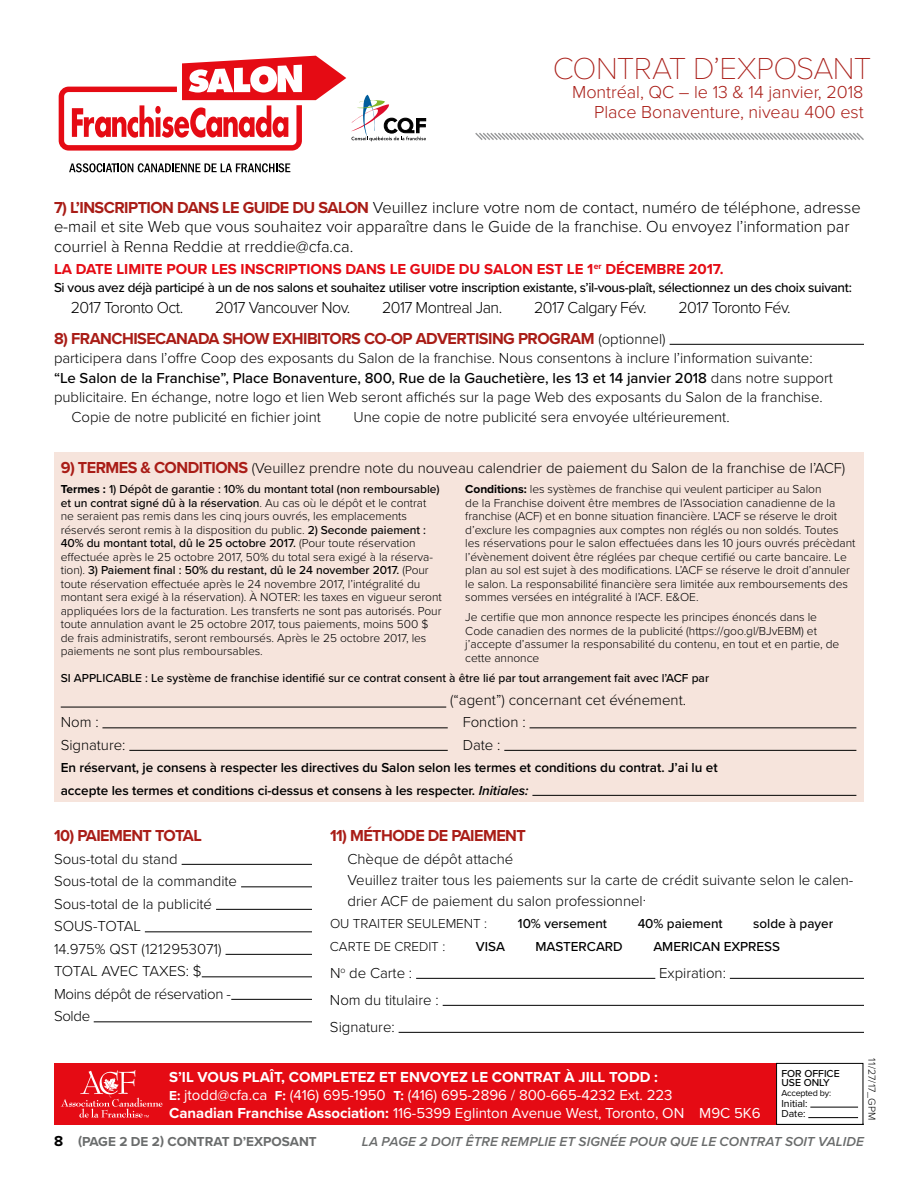
<style>
.page{position:relative;width:918px;height:1188px;background:#fff}
.page>*{position:absolute;margin:0;border:0;box-sizing:border-box;transform-origin:0 0}
.t1{font:100 31.5px "Proxima Nova T";letter-spacing:-.025em;color:#a91d17}
.t2{font:300 18px/19.5px "Proxima Nova";letter-spacing:-.005em;color:#a91d17;text-align:right}
.t3{font:300 16.5px/19.5px "Proxima Nova";letter-spacing:-.005em;color:#000}
.t4{font:700 16.5px "Proxima Nova";letter-spacing:-.035em;color:#a91d17}
.t5{font:300 16.5px "Proxima Nova";letter-spacing:-.035em;color:#000}
.t6{font:300 15px/22.5px "Proxima Nova";letter-spacing:-.005em;color:#000}
.t7{font:15px/18px "Proxima Nova";letter-spacing:-.005em;color:#fff}
.t8{font:500 15px "Proxima Nova";letter-spacing:-.005em;color:#000}
.t9{font:700 15px "Proxima Nova";letter-spacing:-.005em;color:#e50b14}
.t10{font:600 13.5px/22.5px "Proxima Nova";letter-spacing:-.005em;color:#000}
.t11{font:500 13.5px "Proxima Nova";letter-spacing:-.025em;color:#000}
.t12{font:500 13.5px "Proxima Nova";letter-spacing:-.005em;color:#000}
.t13{font:italic 600 13.5px "Proxima Nova";letter-spacing:.01em;color:#6a6c6c}
.t14{font:300 13.5px "Proxima Nova";letter-spacing:-.005em;color:#000}
.t15{font:700 13.5px "Proxima Nova";color:#6a6c6c}
.t16{font:300 12px/13.5px "Proxima Nova";letter-spacing:-.005em;color:#000}
.t17{font:500 12px "Proxima Nova";color:#000}
.t18{font:500 10.5px/9px "Proxima Nova";letter-spacing:-.005em;color:#000}
.t19{font:10.5px/10.5px "Proxima Nova";letter-spacing:-.005em;color:#000}
.t20{font:300 10.5px "Proxima Nova";color:#000}
.t21{font:9px "Proxima Nova";letter-spacing:-.025em;color:#000}
.s1{font-weight:700;color:#a91d17}
.s2{font-weight:300;font-size:15px;color:#000}
.s3{font-weight:300}
.s4{font-weight:700;font-size:16.5px;color:#a91d17}
.s5{font-weight:700}
.s6{font-weight:500}
.s7{font-style:italic}
.s8{font-weight:700;font-size:13.5px}
.s9{font-size:15px;color:#000}
</style>
<div class="page">
<svg style="left:475px;top:132px;width:389px;height:8px"></svg>
<hr style="left:54px;top:1124px;width:810px;height:1px;background:#000">
<svg style="left:69px;top:163px;width:221px;height:9px"></svg>
<svg style="left:58px;top:55px;width:368px;height:96px"></svg>
<hr style="left:670px;top:344px;width:194px;height:1px;background:#000">
<div style="left:54px;top:1063px;width:722px;height:62px;background:#e50b14"></div>
<hr style="left:182px;top:864px;width:130px;height:1px;background:#000">
<hr style="left:241px;top:886px;width:71px;height:1px;background:#000">
<hr style="left:216px;top:909px;width:96px;height:1px;background:#000">
<hr style="left:145px;top:931px;width:167px;height:1px;background:#000">
<hr style="left:226px;top:954px;width:86px;height:1px;background:#000">
<hr style="left:202px;top:976px;width:110px;height:1px;background:#000">
<hr style="left:231px;top:999px;width:81px;height:1px;background:#000">
<hr style="left:94px;top:1021px;width:218px;height:1px;background:#000">
<hr style="left:416px;top:978px;width:239px;height:1px;background:#000">
<hr style="left:730px;top:978px;width:134px;height:1px;background:#000">
<hr style="left:443px;top:1005px;width:421px;height:1px;background:#000">
<hr style="left:399px;top:1032px;width:465px;height:1px;background:#000">
<hr style="left:810px;top:1107px;width:48px;height:1px;background:#000">
<hr style="left:808px;top:1117px;width:50px;height:1px;background:#000">
<div style="left:776px;top:1063px;width:87px;height:62px;border:1px solid #000"></div>
<svg style="left:61px;top:1070px;width:102px;height:48px"></svg>
<div style="left:54px;top:452px;width:809px;height:349px;background:#f6e4dc"></div>
<hr style="left:61px;top:707px;width:385px;height:1px;background:#000">
<hr style="left:102px;top:727px;width:346px;height:1px;background:#000">
<hr style="left:530px;top:727px;width:326px;height:1px;background:#000">
<hr style="left:129px;top:750px;width:319px;height:1px;background:#000">
<hr style="left:504px;top:750px;width:352px;height:1px;background:#000">
<hr style="left:532px;top:795px;width:324px;height:1px;background:#000">
<h1 class="t1" style="left:553px;top:45px;width:320px">CONTRAT D’EXPOSANT</h1>
<h2 class="t2" style="left:572px;top:82px;width:293px">Montréal, QC – le 13 &amp; 14 janvier, 2018<br>Place Bonaventure, niveau 400 est</h2>
<p class="t3" style="left:54px;top:197px;width:808px"><span class="s1">7) L’INSCRIPTION DANS LE GUIDE DU SALON</span> Veuillez inclure votre nom de contact, numéro de téléphone, adresse e-mail et site Web que vous souhaitez voir apparaître dans le Guide de la franchise. Ou envoyez l’information par courriel à Renna Reddie at rreddie@cfa.ca.</p>
<p class="t9" style="left:54px;top:258px;width:671px">LA DATE LIMITE POUR LES INSCRIPTIONS DANS LE GUIDE DU SALON EST LE 1<sup>er</sup> DÉCEMBRE 2017.</p>
<p class="t11" style="left:54px;top:278px;width:799px">Si vous avez déjà participé à un de nos salons et souhaitez utiliser votre inscription existante, s’il-vous-plaît, sélectionnez un des choix suivant:</p>
<h3 class="t5" style="left:71px;top:296px;width:114px">2017 Toronto Oct.</h3>
<h3 class="t5" style="left:215px;top:296px;width:137px">2017 Vancouver Nov.</h3>
<h3 class="t5" style="left:382px;top:296px;width:122px">2017 Montreal Jan.</h3>
<h3 class="t5" style="left:534px;top:296px;width:114px">2017 Calgary Fév.</h3>
<h3 class="t5" style="left:678px;top:296px;width:114px">2017 Toronto Fév.</h3>
<h3 class="t4" style="left:54px;top:326px;width:613px">8) FRANCHISECANADA SHOW EXHIBITORS CO-OP ADVERTISING PROGRAM <span class="s2">(optionnel)</span></h3>
<p class="t6" style="left:54px;top:346px;width:760px">participera dans l’offre Coop des exposants du Salon de la franchise. Nous consentons à inclure l’information suivante:</p>
<p class="t8" style="left:54px;top:366px;width:780px">“Le Salon de la Franchise”, Place Bonaventure, 800, Rue de la Gauchetière, les 13 et 14 janvier 2018 <span class="s3">dans notre support</span></p>
<p class="t6" style="left:54px;top:385px;width:770px">publicitaire. En échange, notre logo et lien Web seront affichés sur la page Web des exposants du Salon de la franchise.</p>
<p class="t6" style="left:72px;top:404px;width:251px">Copie de notre publicité en fichier joint</p>
<p class="t6" style="left:354px;top:404px;width:378px">Une copie de notre publicité sera envoyée ultérieurement.</p>
<p class="t6" style="left:61px;top:456px;width:786px"><span class="s4">9) TERMES &amp; CONDITIONS</span> (Veuillez prendre note du nouveau calendrier de paiement du Salon de la franchise de l’ACF)</p>
<p class="t16" style="left:61px;top:482px;width:383px"><span class="s5">Termes :</span> <span class="s6">1) Dépôt de garantie : 10% du montant total (non remboursable) et un contrat signé dû à la réservation</span>. Au cas où le dépôt et le contrat ne seraient pas remis dans les cinq jours ouvrés, les emplacements réservés seront remis à la disposition du public. <span class="s6">2) Seconde paiement :<br>40% du montant total, dû le 25 octobre 2017.</span> (Pour toute réservation effectuée après le 25 octobre 2017, 50% du total sera exigé à la réserva&shy;tion). <span class="s6">3) Paiement final : 50% du restant, dû le 24 november 2017.</span> (Pour toute réservation effectuée après le 24 novembre 2017, l’intégralité du montant sera exigé à la réservation). À NOTER: les taxes en vigueur seront appliquées lors de la facturation. Les transferts ne sont pas autorisés. Pour toute annulation avant le 25 octobre 2017, tous paiements, moins 500 $ de frais administratifs, seront remboursés. Après le 25 octobre 2017, les paiements ne sont plus remboursables.</p>
<p class="t16" style="left:465px;top:482px;width:392px"><span class="s5">Conditions:</span> les systèmes de franchise qui veulent participer au Salon<br>de la Franchise doivent être membres de l’Association canadienne de la franchise (ACF) et en bonne situation financière. L’ACF se réserve le droit d’exclure les compagnies aux comptes non réglés ou non soldés. Toutes les réservations pour le salon effectuées dans les 10 jours ouvrés précèdant l’évènement doivent être réglées par cheque certifié ou carte bancaire. Le plan au sol est sujet à des modifications. L’ACF se réserve le droit d’annuler le salon. La responsabilité financière sera limitée aux remboursements des sommes versées en intégralité à l’ACF. E&amp;OE.</p>
<p class="t16" style="left:465px;top:610px;width:376px">Je certifie que mon annonce respecte les principes énoncés dans le Code canadien des normes de la publicité (https://goo.gl/BJvEBM) et j’accepte d’assumer la responsabilité du contenu, en tout et en partie, de cette annonce</p>
<p class="t17" style="left:61px;top:669px;width:650px">SI APPLICABLE : Le système de franchise identifié sur ce contrat consent à être lié par tout arrangement fait avec l’ACF par</p>
<p class="t6" style="left:450px;top:688px;width:237px">(“agent”) concernant cet événement.</p>
<p class="t6" style="left:61px;top:710px;width:39px">Nom :</p>
<p class="t6" style="left:463px;top:710px;width:64px">Fonction :</p>
<p class="t6" style="left:61px;top:733px;width:66px">Signature:</p>
<p class="t6" style="left:463px;top:733px;width:39px">Date :</p>
<p class="t10" style="left:61px;top:756px;width:658px">En réservant, je consens à respecter les directives du Salon selon les termes et conditions du contrat. J’ai lu et accepte les termes et conditions ci-dessus et consens à les respecter. <span class="s7">Initiales:</span></p>
<h3 class="t4" style="left:330px;top:823px;width:197px">11) MÉTHODE DE PAIEMENT</h3>
<p class="t6" style="left:348px;top:847px;width:507px;line-height:21px">Chèque de dépôt attaché<br>Veuillez traiter tous les paiements sur la carte de crédit suivante selon le calen&shy;drier ACF de paiement du salon professionnel.</p>
<p class="t14" style="left:330px;top:914px;width:159px">OU TRAITER SEULEMENT :</p>
<p class="t12" style="left:518px;top:914px;width:91px">10% versement</p>
<p class="t12" style="left:638px;top:914px;width:86px">40% paiement</p>
<p class="t12" style="left:753px;top:914px;width:82px">solde à payer</p>
<p class="t14" style="left:330px;top:936px;width:117px">CARTE DE CREDIT :</p>
<p class="t11" style="left:476px;top:936px;width:31px">VISA</p>
<p class="t12" style="left:536px;top:936px;width:89px">MASTERCARD</p>
<p class="t12" style="left:653px;top:936px;width:128px">AMERICAN EXPRESS</p>
<p class="t6" style="left:330px;top:961px;width:84px">N<sup>o</sup> de Carte :</p>
<p class="t6" style="left:659px;top:961px;width:68px">Expiration:</p>
<p class="t6" style="left:330px;top:985px;width:110px;line-height:27px">Nom du titulaire :<br>Signature:</p>
<p class="t18" style="left:781px;top:1068px;width:60px">FOR OFFICE<br>USE ONLY</p>
<p class="t21" style="left:781px;top:1086px;width:51px">Accepted by:</p>
<p class="t19" style="left:781px;top:1097px;width:28px">Initial:<br>Date:</p>
<h3 class="t4" style="left:54px;top:823px;width:149px">10) PAIEMENT TOTAL</h3>
<p class="t6" style="left:54px;top:847px;width:185px">Sous-total du stand<br>Sous-total de la commandite<br>Sous-total de la publicité<br>SOUS-TOTAL<br>14.975% QST (1212953071)<br>TOTAL AVEC TAXES: $<br>Moins dépôt de réservation ‑<br>Solde</p>
<p class="t7" style="left:169px;top:1067px;width:593px"><span class="s5">S’IL VOUS PLAÎT, COMPLETEZ ET ENVOYEZ LE CONTRAT À JILL TODD :<br></span><span class="s8">E:</span> jtodd@cfa.ca <span class="s8">F:</span> (416) 695-1950 <span class="s8">T:</span> (416) 695-2896 / 800-665-4232 Ext. 223<br><span class="s5">Canadian Franchise Association:</span> 116-5399 Eglinton Avenue West, Toronto, ON M9C 5K6</p>
<p class="t20" style="left:880px;top:1058px;width:64px;rotate:90deg">11/27/17_GPM</p>
<p class="t15" style="left:54px;top:1131px;width:264px"><span class="s9">8</span> (PAGE 2 DE 2) CONTRAT D’EXPOSANT</p>
<p class="t13" style="left:362px;top:1131px;width:504px">LA PAGE 2 DOIT ÊTRE REMPLIE ET SIGNÉE POUR QUE LE CONTRAT SOIT VALIDE</p>
</div>
